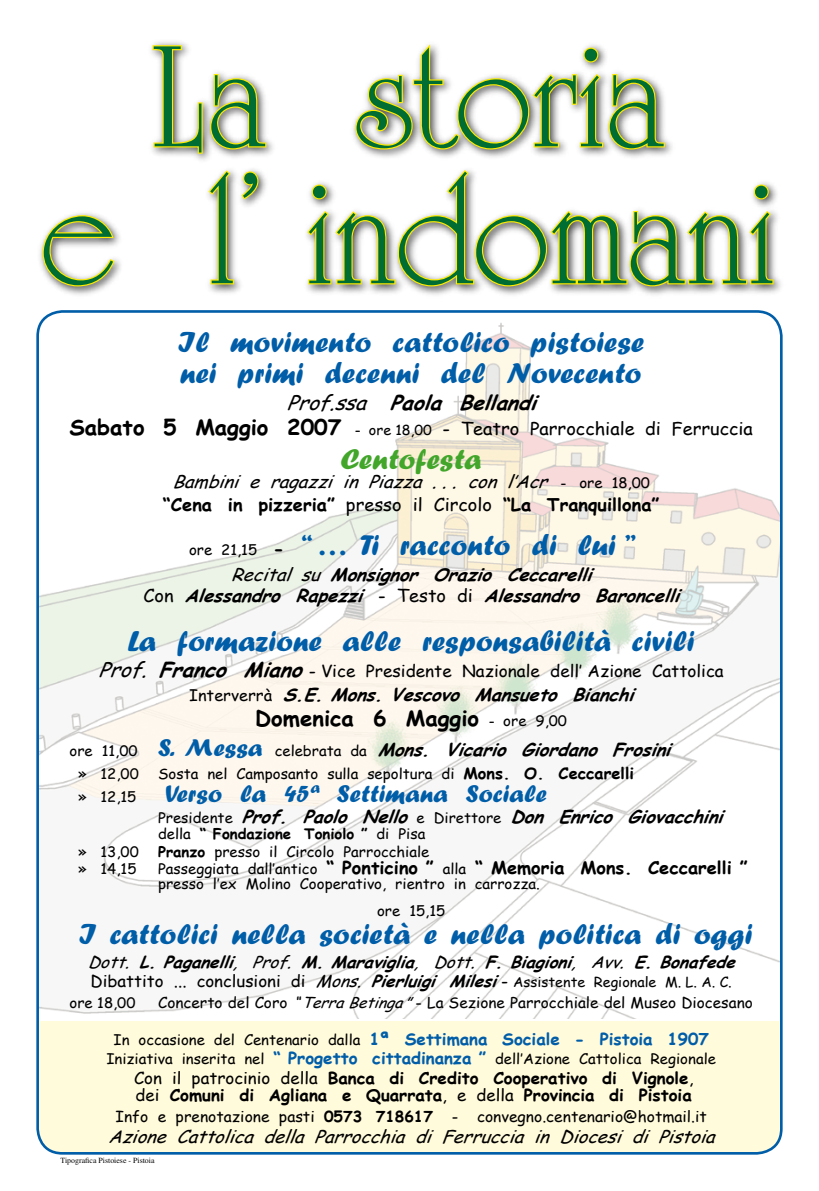
<style>
.page{position:relative;width:819px;height:1191px;background:#fff}
.page>*{position:absolute;margin:0;border:0;box-sizing:border-box;transform-origin:0 0}
.t1{font:155.58px/136.9px "University Roman";color:#006e33;text-align:center}
.t2{font:29.75px/31.5px "Forte";color:#005da8;scale:1.04 1}
.t3{font:29.75px "Forte";color:#42a62a;scale:1.04 1}
.t4{font:25.11px "Forte";color:#005da8;scale:1.04 1}
.t5{font:700 21.35px "Comic Sans MS";color:#000;scale:1.04 1}
.t6{font:italic 700 20.12px "Comic Sans MS";color:#000;scale:1.04 1}
.t7{font:italic 17.59px/23.5px "Comic Sans MS";color:#000;text-align:center;scale:1.04 1}
.t8{font:italic 700 17.59px/21.1px "Comic Sans MS";color:#000;text-align:center;scale:1.04 1}
.t9{font:17.59px "Comic Sans MS";color:#000;scale:1.04 1}
.t10{font:italic 700 17.5px "Comic Sans MS";color:#000;scale:1.04 1}
.t11{font:700 17.5px "Comic Sans MS";color:#000;scale:1.04 1}
.t12{font:16.62px "Comic Sans MS";color:#000;scale:1.04 1}
.t13{font:700 16.36px/16.9px "Comic Sans MS";color:#000;scale:1.04 1}
.t14{font:italic 700 16.36px "Comic Sans MS";color:#000;scale:1.04 1}
.t15{font:700 16.36px "Comic Sans MS";color:#005da8;scale:1.04 1}
.t16{font:15.05px "Comic Sans MS";color:#000;scale:1.04 1}
.t17{font:14.88px "Comic Sans MS";color:#000;scale:1.04 1}
.t18{font:14.44px/26.5px "Comic Sans MS";color:#000;scale:1.04 1}
.t19{font:700 14.44px "Comic Sans MS";color:#000;scale:1.04 1}
.t20{font:13.83px "Comic Sans MS";color:#000;scale:1.04 1}
.t21{font:7.88px "Times";color:#000}
.s1{font-weight:400}
.s2{font-weight:700;font-size:21.35px}
.s3{font-size:13.83px}
.s4{font-style:normal;font-size:13.83px}
.s5{font-style:normal;font-size:14.44px}
.s6{font-weight:700;font-style:normal}
.s7{font-style:normal}
.s8{font-family:"Comic Sans MS";font-size:14.44px;color:#000}
.s9{font-family:"Comic Sans MS";font-weight:700;font-size:17.59px;color:#000}
.s10{font-weight:400;font-style:normal}
.s11{font-style:italic;font-size:20.12px}
.s12{font-weight:700;font-style:italic;font-size:20.12px}
.s13{font-weight:400;font-style:normal;font-size:15.75px}
.s14{font-weight:400;font-size:13.83px}
.s15{font-weight:400;font-size:14.44px}
.s16{font-weight:400;font-style:normal;font-size:14.44px}
.s17{font-family:"Forte";font-weight:400;font-style:normal;font-size:25.11px;color:#005da8}
.s18{font-weight:700;font-size:15.75px}
.s19{font-weight:700}
.s20{font-size:16.36px}
.s21{font-style:italic;font-size:16.36px}
.s22{font-weight:700;font-style:italic;font-size:16.36px}
.s23{font-style:italic}
.s24{font-weight:400;font-size:14.44px;color:#000}
.s25{font-weight:700;font-size:16.36px;color:#005da8}
</style>
<div class="page">
<img style="left:40px;top:319px;width:741px;height:700px">
<svg style="left:151px;top:44px;width:116px;height:111px"></svg>
<svg style="left:354px;top:44px;width:312px;height:107px"></svg>
<svg style="left:41px;top:214px;width:75px;height:74px"></svg>
<svg style="left:207px;top:169px;width:53px;height:116px"></svg>
<svg style="left:306px;top:169px;width:468px;height:119px"></svg>
<div style="left:38px;top:1021px;width:743px;height:132px;background:#fffbdb"></div>
<h1 class="t1" style="left:42px;top:31px;width:735px">La storia<br>e l’ indomani</h1>
<h2 class="t2" style="left:178px;top:325px;width:450px">Il movimento cattolico pistoiese nei primi decenni del Novecento</h2>
<h3 class="t6" style="left:287px;top:387px;width:250px"><span class="s1">Prof.ssa</span> Paola Bellandi</h3>
<p class="t9" style="left:69px;top:416px;width:658px"><span class="s2">Sabato 5 Maggio 2007</span> <span class="s3">- ore 18,00</span> - Teatro Parrocchiale di Ferruccia</p>
<h2 class="t3" style="left:340px;top:441px;width:137px">Centofesta</h2>
<p class="t7" style="left:163px;top:469px;width:479px">Bambini e ragazzi in Piazza ... con l’Acr <span class="s4">-</span> <span class="s5">o r e 1 8 , 0 0 </span><span class="s6">“Cena in pizzeria”</span> <span class="s7">presso il Circolo</span> <span class="s6">“La Tranquillona”</span></p>
<h2 class="t2" style="left:189px;top:529px;width:429px"><span class="s8">ore 21,15</span> <span class="s9">-</span> “ … Ti racconto di lui ”</h2>
<p class="t8" style="left:143px;top:563px;width:525px"><span class="s1">Recital su</span> Monsignor Orazio Ceccarelli<br><span class="s10">C o n</span> Alessandro Rapezzi <span class="s10">- T e s t o d i</span> Alessandro Baroncelli</p>
<h2 class="t2" style="left:128px;top:624px;width:546px">La formazione alle responsabilità civili</h2>
<p class="t12" style="left:99px;top:659px;width:602px"><span class="s11">Prof.</span> <span class="s12">Franco Miano</span>- Vice Presidente Nazionale dell’ Azione Cattolica</p>
<p class="t10" style="left:189px;top:681px;width:437px"><span class="s13">I n t e r v e r r à</span> S.E.Mons.Vescovo Mansueto Bianchi</p>
<h3 class="t5" style="left:255px;top:703px;width:301px">Domenica 6 Maggio <span class="s14">-</span> <span class="s15">ore 9,00</span></h3>
<p class="t10" style="left:69px;top:736px;width:587px"><span class="s16">o r e 1 1 , 0 0</span> <span class="s17">S. M e s s a</span> <span class="s16">c e l e b r a t a d a</span> Mons. Vicario Giordano Frosini</p>
<p class="t18" style="left:78px;top:759px;width:60px">» 12,00</p>
<p class="t18" style="left:158px;top:759px;width:459px">Sosta nel Camposanto sulla sepoltura di <span class="s18">Mons. O. Ceccarelli</span></p>
<h3 class="t4" style="left:78px;top:778px;width:452px"><span class="s8">» 12,15</span> Verso la 45ª Settimana Sociale</h3>
<p class="t10" style="left:158px;top:803px;width:552px"><span class="s16">P r e s i d e n t e</span> Prof. Paolo Nello <span class="s16">e D i r e t t o r e</span> Don Enrico Giovacchini</p>
<p class="t19" style="left:158px;top:823px;width:258px"><span class="s1">della</span> “ Fondazione Toniolo ” <span class="s1">di Pisa</span></p>
<p class="t18" style="left:78px;top:837px;width:60px">» 13,00</p>
<p class="t18" style="left:158px;top:837px;width:262px"><span class="s19">Pranzo</span> presso il Circolo Parrocchiale</p>
<p class="t18" style="left:78px;top:855px;width:57px">» 14,15</p>
<p class="t11" style="left:158px;top:854px;width:568px"><span class="s15">Passeggiata dall’antico</span> “ Ponticino ” <span class="s15">alla</span> “ Memoria Mons. Ceccarelli ”</p>
<p class="t18" style="left:377px;top:870px;width:158px;text-indent:-219px">presso l’ex Molino Cooperativo, rientro in carrozza. ore 15,15</p>
<h2 class="t2" style="left:78px;top:918px;width:650px">I cattolici nella società e nella politica di oggi</h2>
<p class="t14" style="left:88px;top:949px;width:631px"><span class="s1">Dott.</span> L.Paganelli<span class="s1">, Prof.</span> M.Maraviglia<span class="s1">, Dott.</span> F.Biagioni<span class="s1">, Avv.</span> E.Bonafede</p>
<p class="t20" style="left:90px;top:972px;width:618px"><span class="s20">Dibattito ... conclusioni di</span> <span class="s21">Mons.</span> <span class="s22">Pierluigi Milesi</span><span class="s20">-</span> Assistente Regionale M. L. A. C.</p>
<p class="t18" style="left:69px;top:988px;width:65px">ore 18,00</p>
<p class="t17" style="left:158px;top:991px;width:573px">Concerto del Coro <span class="s23">“TerraBetinga”</span>- La Sezione Parrocchiale del Museo Diocesano</p>
<p class="t15" style="left:114px;top:1026px;width:573px"><span class="s24">In occasione del Centenario dalla</span> 1ª Settimana Sociale - Pistoia 1907</p>
<p class="t18" style="left:106px;top:1045px;width:587px">Iniziativa inserita nel <span class="s25">“ Progetto cittadinanza ”</span> dell’Azione Cattolica Regionale</p>
<p class="t13" style="left:134px;top:1068px;width:539px"><span class="s1">Con il patrocinio della</span> Banca di Credito Cooperativo di Vignole<span class="s1">, dei</span> Comuni di Agliana e Quarrata<span class="s1">, e della</span> Provincia di Pistoia</p>
<p class="t16" style="left:115px;top:1105px;width:570px">Info e prenotazione pasti <span class="s19">0573 718617</span> - convegno.centenario@hotmail.it</p>
<p class="t7" style="left:108px;top:1124px;width:593px">Azione Cattolica della Parrocchia di Ferruccia in Diocesi di Pistoia</p>
<p class="t21" style="left:60px;top:1156px;width:96px">Tipografica Pistoiese - Pistoia</p>
</div>
